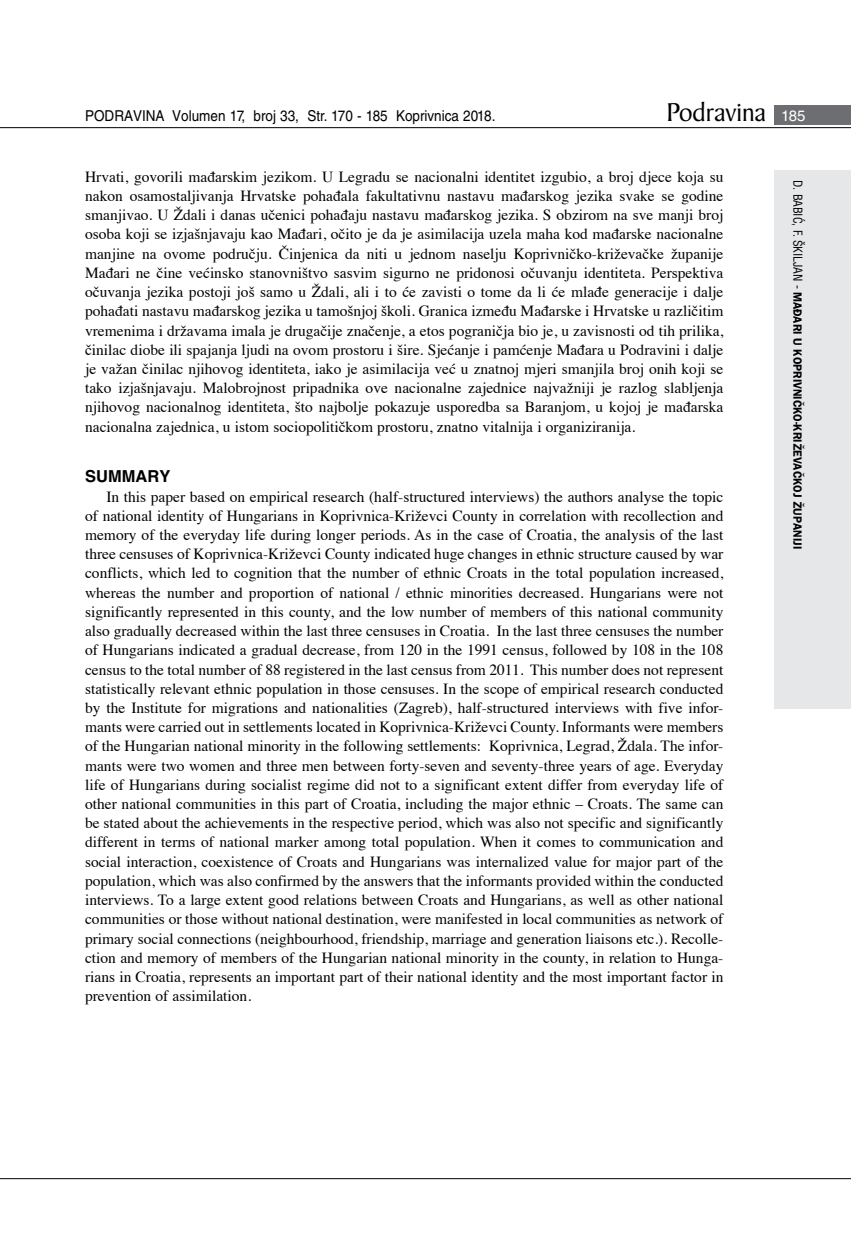
<style>
.page{position:relative;width:851px;height:1234px;background:#fff}
.page>*{position:absolute;margin:0;border:0;box-sizing:border-box;transform-origin:0 0}
.t1{font:27.6px "Baker Signet BT";color:#000}
.t2{font:700 16.5px "Helvetica LT Skin 29";color:#000}
.t3{font:15.45px/19.2px "Times";color:#000;text-align:justify}
.t4{font:15px "Helvetica LT Skin 29";color:#000;scale:.9 1}
.t5{font:600 12px "ITC Franklin Gothic Skin 29";letter-spacing:-.005em;color:#000;scale:.95 1}
.s1{font-family:"Helvetica LT Skin 29";font-size:15px;color:#fff}
.s2{font-family:"Helvetica LT Skin 29";font-weight:400;font-stretch:condensed}
</style>
<div class="page">
<div style="left:774px;top:170px;width:76px;height:538px;background:#e6e7e8"></div>
<div style="left:774px;top:105px;width:76px;height:19px;background:#6d6e71"></div>
<hr style="left:0;top:127px;width:850px;height:1px;background:#000">
<hr style="left:0;top:1177px;width:850px;height:1px;background:#000">
<p class="t4" style="left:85px;top:107px;width:457px">PODRAVINA Volumen 17, broj 33, Str. 170 - 185 Koprivnica 2018.</p>
<h1 class="t1" style="left:666px;top:95px;width:141px">Podravina <span class="s1">185</span></h1>
<p class="t3" style="left:85px;top:166px;width:639px">Hrvati, govorili mađarskim jezikom. U Legradu se nacionalni identitet izgubio, a broj djece koja su nakon osamostaljivanja Hrvatske pohađala fakultativnu nastavu mađarskog jezika svake se godine smanjivao. U Ždali i danas učenici pohađaju nastavu mađarskog jezika. S obzirom na sve manji broj osoba koji se izjašnjavaju kao Mađari, očito je da je asimilacija uzela maha kod mađarske nacionalne manjine na ovome području. Činjenica da niti u jednom naselju Koprivničko-križevačke županije Mađari ne čine većinsko stanovništvo sasvim sigurno ne pridonosi očuvanju identiteta. Perspektiva očuvanja jezika postoji još samo u Ždali, ali i to će zavisti o tome da li će mlađe generacije i dalje pohađati nastavu mađarskog jezika u tamošnjoj školi. Granica između Mađarske i Hrvatske u različitim vremenima i državama imala je drugačije značenje, a etos pograničja bio je, u zavisnosti od tih prilika, činilac diobe ili spajanja ljudi na ovom prostoru i šire. Sjećanje i pamćenje Mađara u Podravini i dalje je važan činilac njihovog identiteta, iako je asimilacija već u znatnoj mjeri smanjila broj onih koji se tako izjašnjavaju. Malobrojnost pripadnika ove nacionalne zajednice najvažniji je razlog slabljenja njihovog nacionalnog identiteta, što najbolje pokazuje usporedba sa Baranjom, u kojoj je mađarska nacionalna zajednica, u istom sociopolitičkom prostoru, znatno vitalnija i organiziranija.</p>
<p class="t2" style="left:85px;top:466px;width:87px">SUMMARY</p>
<p class="t3" style="left:85px;top:485px;width:639px;text-indent:21px">In this paper based on empirical research (half-structured interviews) the authors analyse the topic of national identity of Hungarians in Koprivnica-Križevci County in correlation with recollection and memory of the everyday life during longer periods. As in the case of Croatia, the analysis of the last three censuses of Koprivnica-Križevci County indicated huge changes in ethnic structure caused by war conflicts, which led to cognition that the number of ethnic Croats in the total population increased, whereas the number and proportion of national / ethnic minorities decreased. Hungarians were not significantly represented in this county, and the low number of members of this national community also gradually decreased within the last three censuses in Croatia. In the last three censuses the number of Hungarians indicated a gradual decrease, from 120 in the 1991 census, followed by 108 in the 108 census to the total number of 88 registered in the last census from 2011. This number does not represent statistically relevant ethnic population in those censuses. In the scope of empirical research conducted by the Institute for migrations and nationalities (Zagreb), half-structured interviews with five infor&shy;mants were carried out in settlements located in Koprivnica-Križevci County. Informants were members of the Hungarian national minority in the following settlements: Koprivnica, Legrad, Ždala. The infor&shy;mants were two women and three men between forty-seven and seventy-three years of age. Everyday life of Hungarians during socialist regime did not to a significant extent differ from everyday life of other national communities in this part of Croatia, including the major ethnic – Croats. The same can be stated about the achievements in the respective period, which was also not specific and significantly different in terms of national marker among total population. When it comes to communication and social interaction, coexistence of Croats and Hungarians was internalized value for major part of the population, which was also confirmed by the answers that the informants provided within the conducted interviews. To a large extent good relations between Croats and Hungarians, as well as other national communities or those without national destination, were manifested in local communities as network of primary social connections (neighbourhood, friendship, marriage and generation liaisons etc.). Recolle&shy;ction and memory of members of the Hungarian national minority in the county, in relation to Hunga&shy;rians in Croatia, represents an important part of their national identity and the most important factor in prevention of assimilation.</p>
<p class="t5" style="left:804px;top:180px;width:389px;rotate:90deg"><span class="s2">D. BABIĆ, F. ŠKILJAN -</span> MAĐARI U KOPRIVNIČKO-KRIŽEVAČKOJ ŽUPANIJI</p>
</div>
